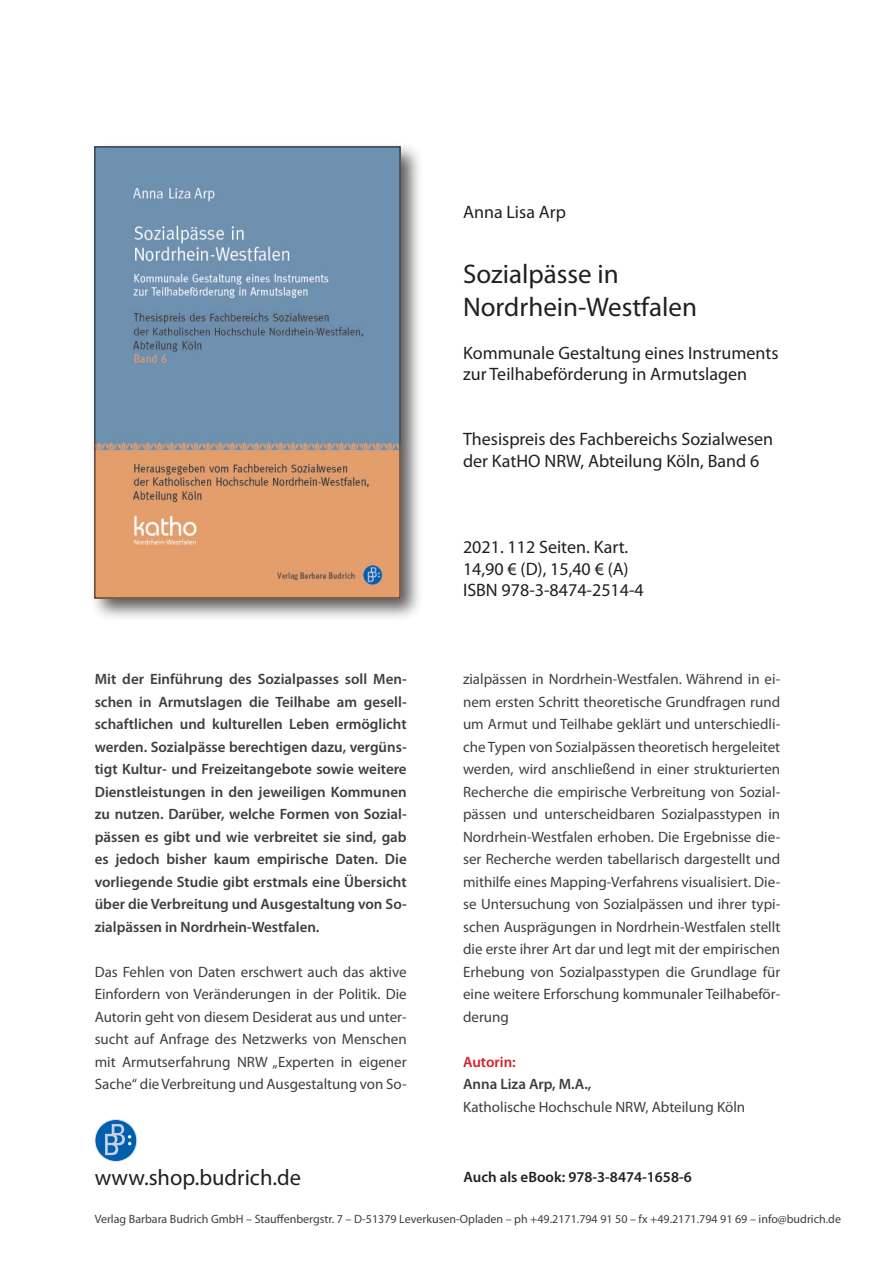
<style>
.page{position:relative;width:893px;height:1263px;background:#fff}
.page>*{position:absolute;margin:0;border:0;box-sizing:border-box;transform-origin:0 0}
.t1{font:27px "Myriad Pro";color:#231f20}
.t2{font:22.5px "Myriad Pro";color:#231f20}
.t3{font:18px "Myriad Pro";color:#231f20}
.t4{font:15px/22.5px "Myriad Pro";color:#3e3e3f;text-align:justify}
.t5{font:600 15px/22.5px "Myriad Pro";color:#3e3e3f;text-align:justify}
.t6{font:600 15px "Myriad Pro";color:#231f20}
.t7{font:600 15px "Myriad Pro";color:#d1232a}
.t8{font:12px "Myriad Pro";color:#3e3e3f}
</style>
<div class="page">
<svg style="left:95px;top:1119px;width:42px;height:42px"></svg>
<div style="left:95px;top:1119px;width:42px;height:43px;border:1px solid #e0e6f3;border-radius:50%"></div>
<svg style="left:105px;top:1124px;width:26px;height:31px"></svg>
<div style="left:89px;top:141px;width:334px;height:480px;background:#231f20;opacity:.75"></div>
<img style="left:97px;top:149px;width:301px;height:447px">
<p class="t3" style="left:463px;top:201px;width:104px">Anna Lisa Arp</p>
<p class="t1" style="left:463px;top:257px;width:157px">Sozialpässe in</p>
<p class="t1" style="left:463px;top:290px;width:236px">Nordrhein-Westfalen</p>
<p class="t3" style="left:463px;top:342px;width:317px">Kommunale Gestaltung eines Instruments</p>
<p class="t3" style="left:463px;top:363px;width:286px">zur Teilhabeförderung in Armutslagen</p>
<p class="t3" style="left:463px;top:428px;width:312px">Thesispreis des Fachbereichs Sozialwesen</p>
<p class="t3" style="left:463px;top:450px;width:298px">der KatHO NRW, Abteilung Köln, Band 6</p>
<p class="t5" style="left:95px;top:667px;width:314px">Mit der Einführung des Sozialpasses soll Men&shy;schen in Armutslagen die Teilhabe am gesell&shy;schaftlichen und kulturellen Leben ermöglicht werden. Sozialpässe berechtigen dazu, vergüns&shy;tigt Kultur- und Freizeitangebote sowie weitere Dienstleistungen in den jeweiligen Kommunen zu nutzen. Darüber, welche Formen von Sozial&shy;pässen es gibt und wie verbreitet sie sind, gab es jedoch bisher kaum empirische Daten. Die vorliegende Studie gibt erstmals eine Übersicht über die Verbreitung und Ausgestaltung von So&shy;zialpässen in Nordrhein-Westfalen.</p>
<p class="t4" style="left:95px;top:960px;width:314px">Das Fehlen von Daten erschwert auch das aktive Einfordern von Veränderungen in der Politik. Die Autorin geht von diesem Desiderat aus und unter&shy;sucht auf Anfrage des Netzwerks von Menschen mit Armutserfahrung NRW „Experten in eigener Sache“ die Verbreitung und Ausgestaltung von So-</p>
<p class="t3" style="left:463px;top:536px;width:167px">2021. 112 Seiten. Kart.</p>
<p class="t3" style="left:463px;top:558px;width:167px">14,90 € (D), 15,40 € (A)</p>
<p class="t3" style="left:463px;top:579px;width:182px">ISBN 978-3-8474-2514-4</p>
<p class="t4" style="left:463px;top:667px;width:319px">zialpässen in Nordrhein-Westfalen. Während in ei&shy;nem ersten Schritt theoretische Grundfragen rund um Armut und Teilhabe geklärt und unterschiedli&shy;che Typen von Sozialpässen theoretisch hergeleitet werden, wird anschließend in einer strukturierten Recherche die empirische Verbreitung von Sozial&shy;pässen und unterscheidbaren Sozialpasstypen in Nordrhein-Westfalen erhoben. Die Ergebnisse die&shy;ser Recherche werden tabellarisch dargestellt und mithilfe eines Mapping-Verfahrens visualisiert. Die&shy;se Untersuchung von Sozialpässen und ihrer typi&shy;schen Ausprägungen in Nordrhein-Westfalen stellt die erste ihrer Art dar und legt mit der empirischen Erhebung von Sozialpasstypen die Grundlage für eine weitere Erforschung kommunaler Teilhabeför&shy;derung</p>
<p class="t7" style="left:463px;top:1052px;width:54px">Autorin:</p>
<p class="t5" style="left:463px;top:1072px;width:130px">Anna Liza Arp, M.A.,</p>
<p class="t4" style="left:463px;top:1095px;width:284px">Katholische Hochschule NRW, Abteilung Köln</p>
<p class="t2" style="left:95px;top:1164px;width:208px">www.shop.budrich.de</p>
<p class="t6" style="left:463px;top:1167px;width:230px">Auch als eBook: 978-3-8474-1658-6</p>
<p class="t8" style="left:95px;top:1212px;width:748px">Verlag Barbara Budrich GmbH – Stauffenbergstr. 7 – D-51379 Leverkusen-Opladen – ph +49.2171.794 91 50 – fx +49.2171.794 91 69 – info@budrich.de</p>
</div>
